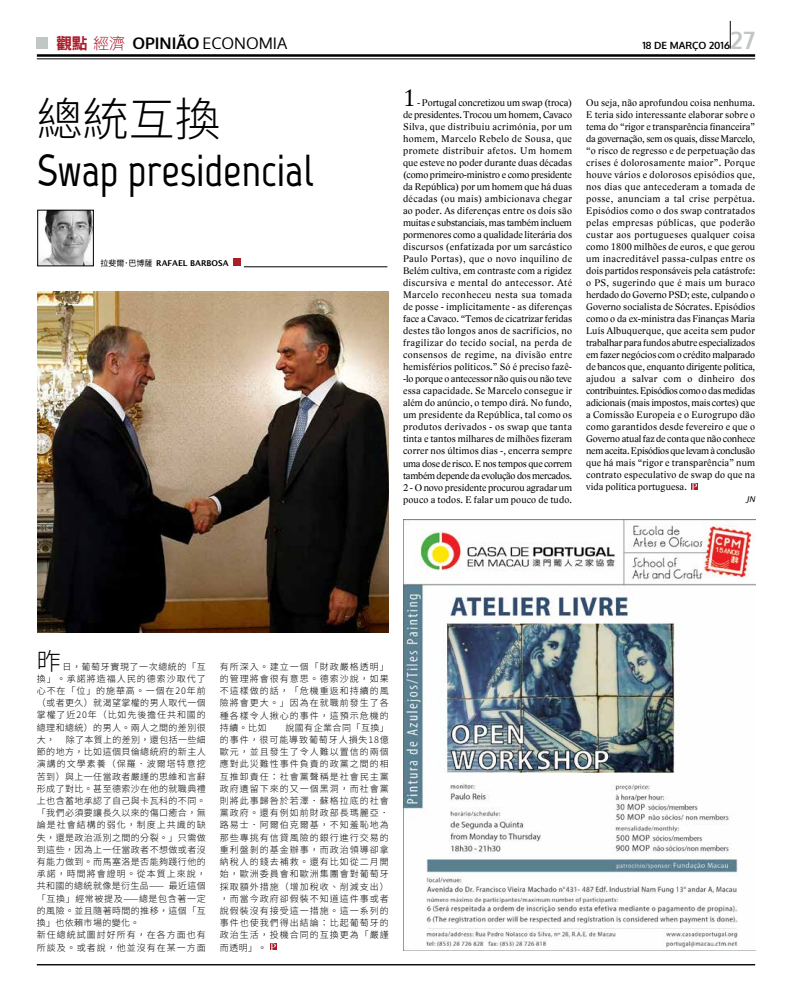
<style>
.page{position:relative;width:792px;height:993px;background:#fff}
.page>*{position:absolute;margin:0;border:0;box-sizing:border-box;transform-origin:0 0}
.t1{font:300 46px "Noto Sans CJ Ktc";color:#000}
.t2{font:700 45px "Marvel";color:#000}
.t3{font:700 24px "Oxygen";color:#c0c7c4}
.t4{font:24px "Lido STFCE";color:#000}
.t5{font:300 24px "Noto Sans CJ Ktc";color:#000}
.t6{font:16px "Oxygen";color:#000}
.t7{font:10px/12px "Lido STFCE";letter-spacing:.02em;color:#000;text-align:justify}
.t8{font:700 10px "Oxygen";color:#000}
.t9{font:300 9px/12.2px "Noto Sans CJ Ktc";letter-spacing:.045em;color:#000}
.t10{font:300 9px/12.2px "Noto Sans CJ Ktc";letter-spacing:.065em;color:#000;text-align:justify}
.t11{font:8px "Noto Sans CJ Ktc";color:#000}
.t12{font:600 8px "Lucida Sans";color:#000}
.t13{font:italic 8px "Lucida Sans";color:#000}
.s1{font-family:"DF Hei HK W9";color:#aa1d2b}
.s2{font-family:"DF Hei HK W3";color:#aa1d2b}
.s3{font-weight:700}
.s4{font-family:"Lucida Sans";font-weight:600}
</style>
<div class="page">
<img style="left:38px;top:291px;width:351px;height:341px">
<hr style="left:37px;top:54px;width:718px;height:3px;background:#000">
<hr style="left:37px;top:58px;width:718px;height:1px;background:#000">
<svg style="left:730px;top:21px;width:1px;height:28px"></svg>
<hr style="left:37px;top:964px;width:718px;height:1px;background:#000">
<div style="left:36px;top:38px;width:11px;height:11px;background:#c0c7c4"></div>
<hr style="left:244px;top:266px;width:143px;height:1px;background:#000">
<div style="left:234px;top:259px;width:7px;height:7px;background:#aa1d2b"></div>
<div style="left:691px;top:483px;width:7px;height:7px;background:#aa1d2b"></div>
<svg style="left:692px;top:483px;width:5px;height:7px"></svg>
<img style="left:40px;top:212px;width:52px;height:52px">
<div style="left:38px;top:210px;width:56px;height:56px;border:1px solid #000"></div>
<svg style="left:270px;top:943px;width:7px;height:7px"></svg>
<svg style="left:270px;top:943px;width:6px;height:6px"></svg>
<img style="left:403px;top:519px;width:352px;height:431px">
<h3 class="t6" style="left:56px;top:32px;width:233px"><span class="s1">觀點</span> <span class="s2">經濟</span> <span class="s3">OPINIÃO</span> ECONOMIA</h3>
<p class="t8" style="left:643px;top:39px;width:89px">18 DE MARÇO 2016</p>
<h3 class="t3" style="left:731px;top:25px;width:26px">27</h3>
<h1 class="t1" style="left:37px;top:93px;width:186px">總統互換</h1>
<h2 class="t2" style="left:37px;top:143px;width:278px">Swap presidencial</h2>
<p class="t11" style="left:101px;top:258px;width:78px">拉斐爾．巴博薩 <span class="s4">RAFAEL</span></p>
<p class="t12" style="left:190px;top:258px;width:40px">BARBOSA</p>
<h3 class="t4" style="left:403px;top:84px;width:14px">1</h3>
<p class="t7" style="left:403px;top:97px;width:171px;text-indent:14px">- Portugal concretizou um swap (troca) de presidentes. Trocou um homem, Cavaco Silva, que distribuiu acrimónia, por um homem, Marcelo Rebelo de Sousa, que promete distribuir afetos. Um homem que esteve no poder durante duas décadas (como primeiro-ministro e como presidente da República) por um homem que há duas décadas (ou mais) ambicionava chegar ao poder. As diferenças entre os dois são muitas e substanciais, mas também incluem pormenores como a qualidade literária dos discursos (enfatizada por um sarcástico Paulo Portas), que o novo inquilino de Belém cultiva, em contraste com a rigidez discursiva e mental do antecessor. Até Marcelo reconheceu nesta sua tomada de posse - implicitamente - as diferenças face a Cavaco. “Temos de cicatrizar feridas destes tão longos anos de sacrifícios, no fragilizar do tecido social, na perda de consensos de regime, na divisão entre hemisférios políticos.” Só é preciso fazê--lo porque o antecessor não quis ou não teve essa capacidade. Se Marcelo consegue ir além do anúncio, o tempo dirá. No fundo, um presidente da República, tal como os produtos derivados - os swap que tanta tinta e tantos milhares de milhões fizeram correr nos últimos dias -, encerra sempre uma dose de risco. E nos tempos que correm também depende da evolução dos mercados.<br>2 - O novo presidente procurou agradar um pouco a todos. E falar um pouco de tudo.</p>
<p class="t7" style="left:586px;top:97px;width:171px">Ou seja, não aprofundou coisa nenhuma.<br>E teria sido interessante elaborar sobre o tema do “rigor e transparência financeira” da governação, sem os quais, disse Marcelo, “o risco de regresso e de perpetuação das crises é dolorosamente maior”. Porque houve vários e dolorosos episódios que, nos dias que antecederam a tomada de posse, anunciam a tal crise perpétua.<br>Episódios como o dos swap contratados pelas empresas públicas, que poderão custar aos portugueses qualquer coisa como 1800 milhões de euros, e que gerou um inacreditável passa-culpas entre os dois partidos responsáveis pela catástrofe: o PS, sugerindo que é mais um buraco herdado do Governo PSD; este, culpando o Governo socialista de Sócrates. Episódios como o da ex-ministra das Finanças Maria Luís Albuquerque, que aceita sem pudor trabalhar para fundos abutre especializados em fazer negócios com o crédito malparado de bancos que, enquanto dirigente política, ajudou a salvar com o dinheiro dos contribuintes. Episódios como o das medidas adicionais (mais impostos, mais cortes) que a Comissão Europeia e o Eurogrupo dão como garantidos desde fevereiro e que o Governo atual faz de conta que não conhece nem aceita. Episódios que levam à conclusão que há mais “rigor e transparência” num contrato especulativo de swap do que na vida política portuguesa.</p>
<p class="t13" style="left:746px;top:494px;width:11px">JN</p>
<h3 class="t5" style="left:37px;top:647px;width:25px">昨</h3>
<p class="t9" style="left:37px;top:660px;width:170px;text-indent:26px">日，葡萄牙實現了一次總統的「互換」。承諾將造福人民的德索沙取代了心不在「位」的施華高。一個在20年前（或者更久）就渴望掌權的男人取代一個掌權了近20年（比如先後擔任共和國的總理和總統）的男人。兩人之間的差別很大， 除了本質上的差別，還包括一些細節的地方，比如這個貝倫總統府的新主人演講的文學素養（保羅．波爾塔特意挖苦到）與上一任當政者嚴謹的思維和言辭形成了對比。甚至德索沙在他的就職典禮上也含蓄地承認了自己與卡瓦科的不同。「我們必須要讓長久以來的傷口癒合，無論是社會結構的弱化，制度上共識的缺失，還是政治派別之間的分裂。」只需做到這些，因為上一任當政者不想做或者沒有能力做到。而馬塞洛是否能夠踐行他的承諾，時間將會證明。從本質上來說，共和國的總統就像是衍生品—— 最近這個「互換」經常被提及——總是包含著一定的風險。並且隨著時間的推移，這個「互換」也依賴市場的變化。<br>新任總統試圖討好所有，在各方面也有所談及。或者說，他並沒有在某一方面</p>
<p class="t10" style="left:220px;top:660px;width:170px">有所深入。建立一個「財政嚴格透明」的管理將會很有意思。德索沙說，如果不這樣做的話，「危機重返和持續的風險將會更大。」因為在就職前發生了各種各樣令人揪心的事件，這預示危機的持續。比如</p>
<p class="t10" style="left:220px;top:721px;width:170px;text-indent:65px">說國有企業合同「互換」的事件，很可能導致葡萄牙人損失18億歐元，並且發生了令人難以置信的兩個應對此災難性事件負責的政黨之間的相互推卸責任：社會黨聲稱是社會民主黨政府遺留下來的又一個黑洞，而社會黨則將此事歸咎於若澤．蘇格拉底的社會黨政府。還有例如前財政部長瑪麗亞．路易士．阿爾伯克爾基，不知羞恥地為那些專挑有信貸風險的銀行進行交易的重利盤剝的基金辦事，而政治領導卻拿納稅人的錢去補救。還有比如從二月開始，歐洲委員會和歐洲集團會對葡萄牙採取額外措施（增加稅收、削減支出），而當今政府卻假裝不知道這件事或者說假裝沒有接受這一措施。這一系列的事件也使我們得出結論：比起葡萄牙的政治生活，投機合同的互換更為「嚴謹而透明」。</p>
</div>
